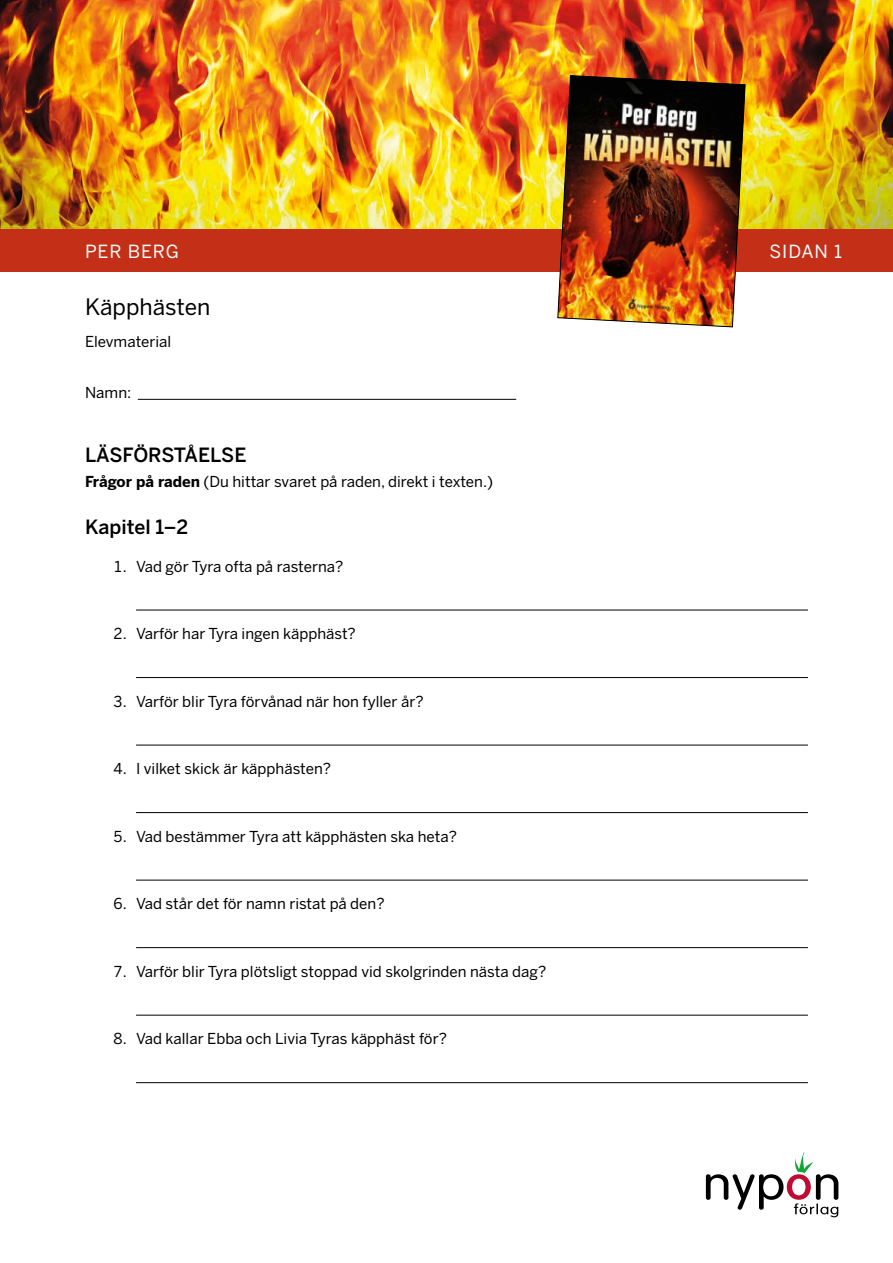
<style>
.page{position:relative;width:893px;height:1263px;background:#fff}
.page>*{position:absolute;margin:0;border:0;box-sizing:border-box;transform-origin:0 0}
.t1{font:22.5px "Benton Sans";color:#000}
.t2{font:500 19.5px "Benton Sans";color:#000}
.t3{font:18px "Benton Sans";letter-spacing:.05em;color:#fff}
.t4{font:15px "Benton Sans";color:#000}
.s1{font-weight:700}
</style>
<div class="page">
<img style="left:0;top:0;width:893px;height:230px">
<div style="left:0;top:230px;width:893px;height:42px;background:#c42f17"></div>
<img style="left:557px;top:75px;width:189px;height:253px">
<svg style="left:706px;top:1152px;width:132px;height:65px"></svg>
<hr style="left:138px;top:399px;width:378px;height:1px;background:#000">
<hr style="left:136px;top:610px;width:672px;height:1px;background:#000">
<hr style="left:136px;top:677px;width:672px;height:1px;background:#000">
<hr style="left:136px;top:745px;width:672px;height:1px;background:#000">
<hr style="left:136px;top:812px;width:672px;height:1px;background:#000">
<hr style="left:136px;top:880px;width:672px;height:1px;background:#000">
<hr style="left:136px;top:947px;width:672px;height:1px;background:#000">
<hr style="left:136px;top:1015px;width:672px;height:1px;background:#000">
<hr style="left:136px;top:1082px;width:672px;height:1px;background:#000">
<p class="t3" style="left:85px;top:241px;width:95px">PER BERG</p>
<h1 class="t1" style="left:85px;top:294px;width:127px">Käpphästen</h1>
<p class="t4" style="left:85px;top:333px;width:88px">Elevmaterial</p>
<p class="t4" style="left:85px;top:384px;width:48px">Namn:</p>
<h2 class="t2" style="left:85px;top:443px;width:163px">LÄSFÖRSTÅELSE</h2>
<p class="t4" style="left:85px;top:473px;width:410px"><span class="s1">Frågor på raden</span> (Du hittar svaret på raden, direkt i texten.)</p>
<h2 class="t2" style="left:85px;top:514px;width:105px">Kapitel 1–2</h2>
<p class="t4" style="left:113px;top:557px;width:232px">1. Vad gör Tyra ofta på rasterna?</p>
<p class="t4" style="left:113px;top:625px;width:244px">2. Varför har Tyra ingen käpphäst?</p>
<p class="t4" style="left:113px;top:692px;width:312px">3. Varför blir Tyra förvånad när hon fyller år?</p>
<p class="t4" style="left:113px;top:760px;width:219px">4. I vilket skick är käpphästen?</p>
<p class="t4" style="left:113px;top:827px;width:345px">5. Vad bestämmer Tyra att käpphästen ska heta?</p>
<p class="t4" style="left:113px;top:895px;width:273px">6. Vad står det för namn ristat på den?</p>
<p class="t4" style="left:113px;top:962px;width:435px">7. Varför blir Tyra plötsligt stoppad vid skolgrinden nästa dag?</p>
<p class="t4" style="left:113px;top:1030px;width:335px">8. Vad kallar Ebba och Livia Tyras käpphäst för?</p>
<p class="t3" style="left:769px;top:241px;width:74px">SIDAN 1</p>
</div>
